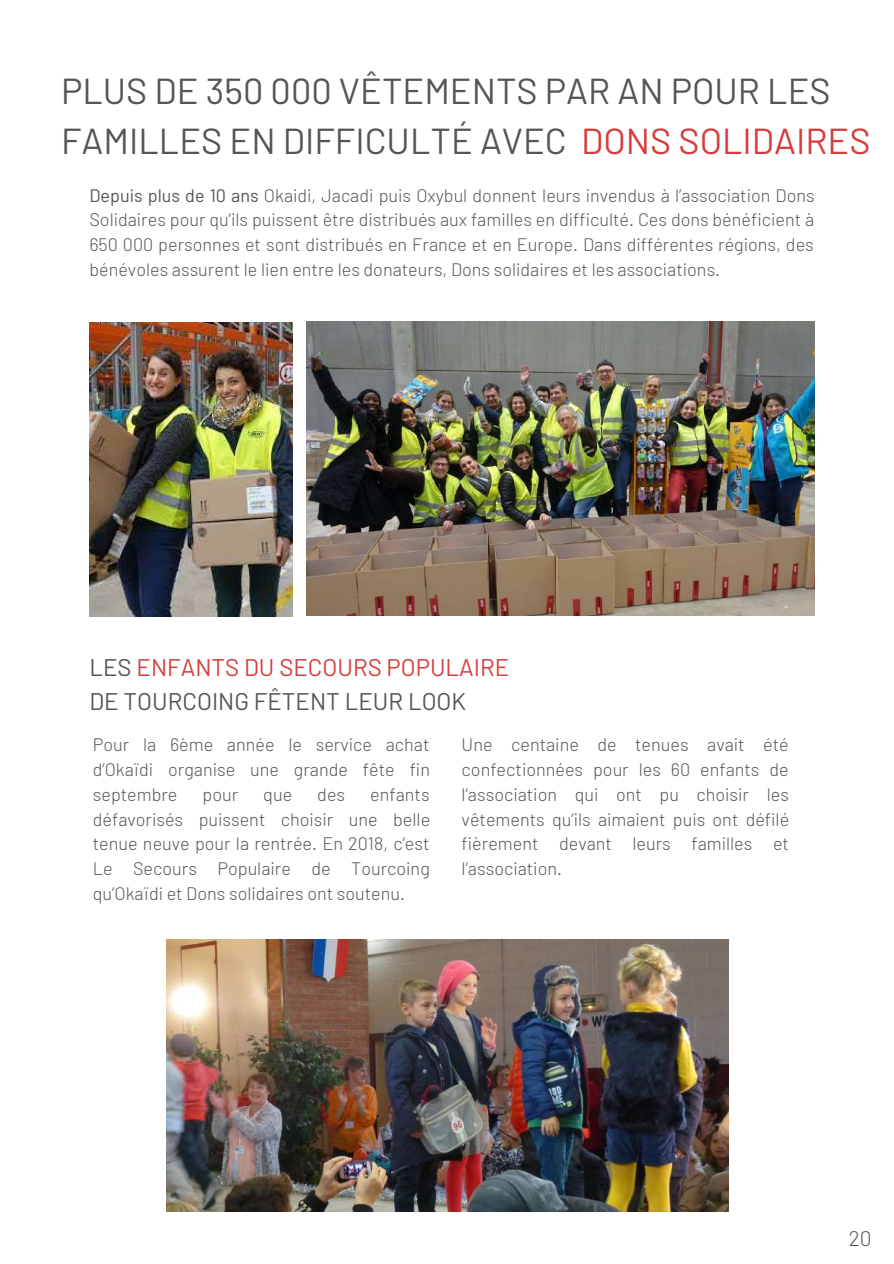
<style>
.page{position:relative;width:894px;height:1264px;background:#fff}
.page>*{position:absolute;margin:0;border:0;box-sizing:border-box;transform-origin:0 0}
.t1{font:36px/49.5px "Barlow";color:#595454}
.t2{font:24px/33.2px "Barlow";color:#595454}
.t3{font:300 21px "Barlow";color:#595454}
.t4{font:300 18px/24.8px "Barlow";color:#595454;text-align:justify}
.s1{color:#d63c3c}
.s2{font-weight:400}
</style>
<div class="page">
<img style="left:166px;top:939px;width:562px;height:272px">
<img style="left:89px;top:322px;width:203px;height:294px">
<img style="left:306px;top:321px;width:508px;height:294px">
<h1 class="t1" style="left:61px;top:65px;width:810px">PLUS DE 350 000 VÊTEMENTS PAR AN POUR LES<br>FAMILLES EN DIFFICULTÉ AVEC <span class="s1">DONS SOLIDAIRES</span></h1>
<p class="t4" style="left:89px;top:182px;width:726px"><span class="s2">Depuis plus de 10 ans</span> Okaidi, Jacadi puis Oxybul donnent leurs invendus à l’association Dons Solidaires pour qu’ils puissent être distribués aux familles en difficulté. Ces dons bénéficient à 650 000 personnes et sont distribués en France et en Europe. Dans différentes régions, des bénévoles assurent le lien entre les donateurs, Dons solidaires et les associations.</p>
<h2 class="t2" style="left:89px;top:650px;width:421px">LES <span class="s1">ENFANTS DU SECOURS POPULAIRE<br></span>DE TOURCOING FÊTENT LEUR LOOK</h2>
<p class="t4" style="left:93px;top:731px;width:338px">Pour la 6ème année le service achat d’Okaïdi organise une grande fête fin septembre</p>
<p class="t4" style="left:93px;top:781px;width:339px;text-indent:277px">enfants défavorisés puissent choisir une belle tenue neuve pour la rentrée. En 2018, c’est Le Secours Populaire de Tourcoing qu’Okaïdi et Dons solidaires ont soutenu.</p>
<p class="t4" style="left:202px;top:781px;width:37px">pour</p>
<p class="t4" style="left:263px;top:781px;width:31px">que</p>
<p class="t4" style="left:317px;top:781px;width:29px">des</p>
<p class="t4" style="left:461px;top:731px;width:329px">Une centaine de tenues avait été confectionnées pour les 60 enfants de l’association qui ont pu choisir les vêtements qu’ils aimaient puis ont défilé fièrement devant leurs familles et l’association.</p>
<p class="t3" style="left:848px;top:1224px;width:24px">20</p>
</div>
